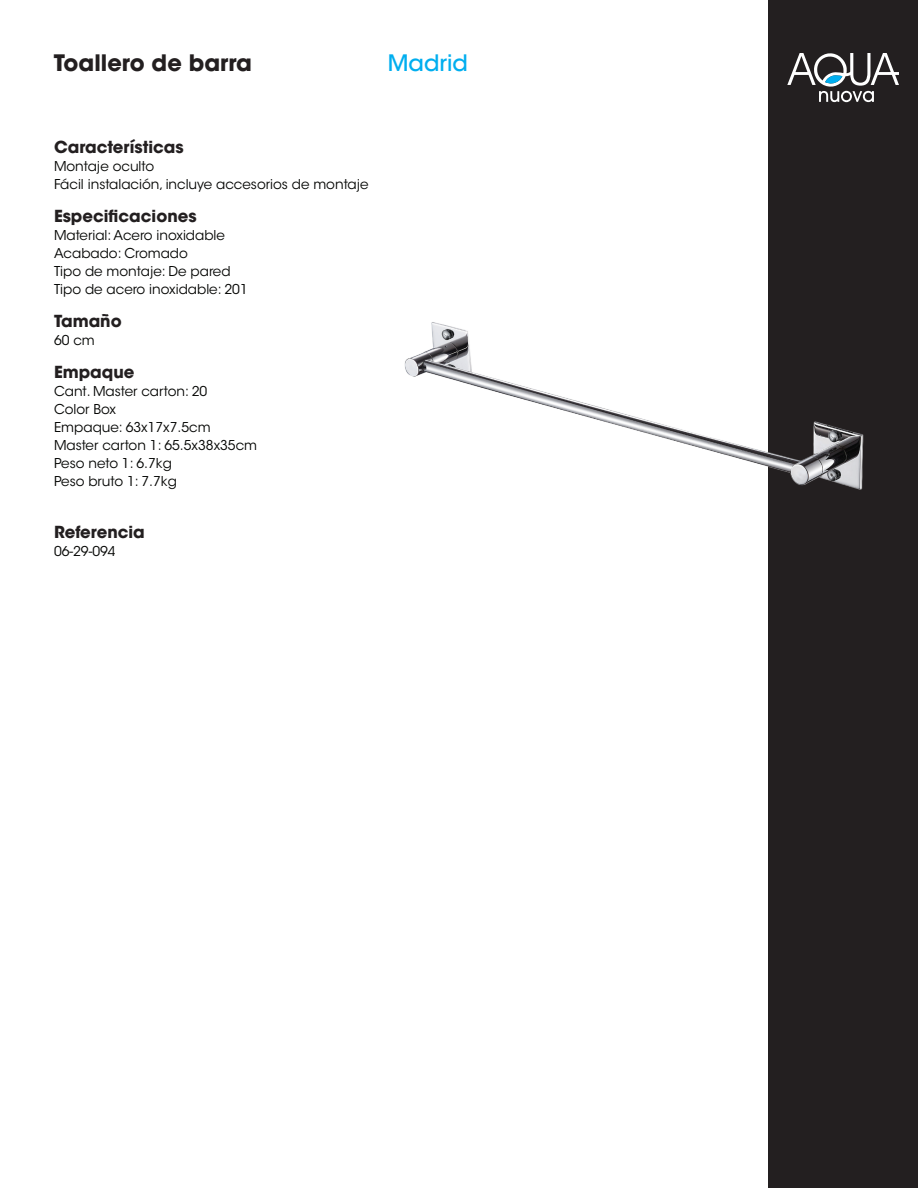
<style>
.page{position:relative;width:918px;height:1188px;background:#fff}
.page>*{position:absolute;margin:0;border:0;box-sizing:border-box;transform-origin:0 0}
.t1{font:700 22.5px "ITC Avant Garde Std";color:#231f20}
.t2{font:500 22.5px "ITC Avant Garde Std";color:#00aeef}
.t3{font:700 16.5px "ITC Avant Garde Std";color:#231f20}
.t4{font:13.5px/18px "ITC Avant Garde Std";color:#040503}
</style>
<div class="page">
<div style="left:768px;top:0;width:150px;height:1188px;background:#231f20"></div>
<svg style="left:787px;top:53px;width:112px;height:49px"></svg>
<img style="left:404px;top:322px;width:460px;height:168px">
<h1 class="t1" style="left:54px;top:48px;width:200px">Toallero de barra</h1>
<h1 class="t2" style="left:388px;top:49px;width:82px">Madrid</h1>
<p class="t3" style="left:54px;top:136px;width:131px">Características</p>
<p class="t4" style="left:54px;top:157px;width:316px">Montaje oculto<br>Fácil instalación, incluye accesorios de montaje</p>
<p class="t3" style="left:54px;top:205px;width:144px">Especificaciones</p>
<p class="t4" style="left:54px;top:226px;width:195px">Material: Acero inoxidable<br>Acabado: Cromado<br>Tipo de montaje: De pared<br>Tipo de acero inoxidable: 201</p>
<p class="t3" style="left:54px;top:310px;width:69px">Tamaño</p>
<p class="t4" style="left:54px;top:331px;width:42px">60 cm</p>
<p class="t3" style="left:54px;top:361px;width:82px">Empaque</p>
<p class="t4" style="left:54px;top:382px;width:205px">Cant. Master carton: 20<br>Color Box<br>Empaque: 63x17x7.5cm<br>Master carton 1: 65.5x38x35cm<br>Peso neto 1: 6.7kg<br>Peso bruto 1: 7.7kg</p>
<p class="t3" style="left:54px;top:522px;width:92px">Referencia</p>
<p class="t4" style="left:54px;top:543px;width:63px">06-29-094</p>
</div>
